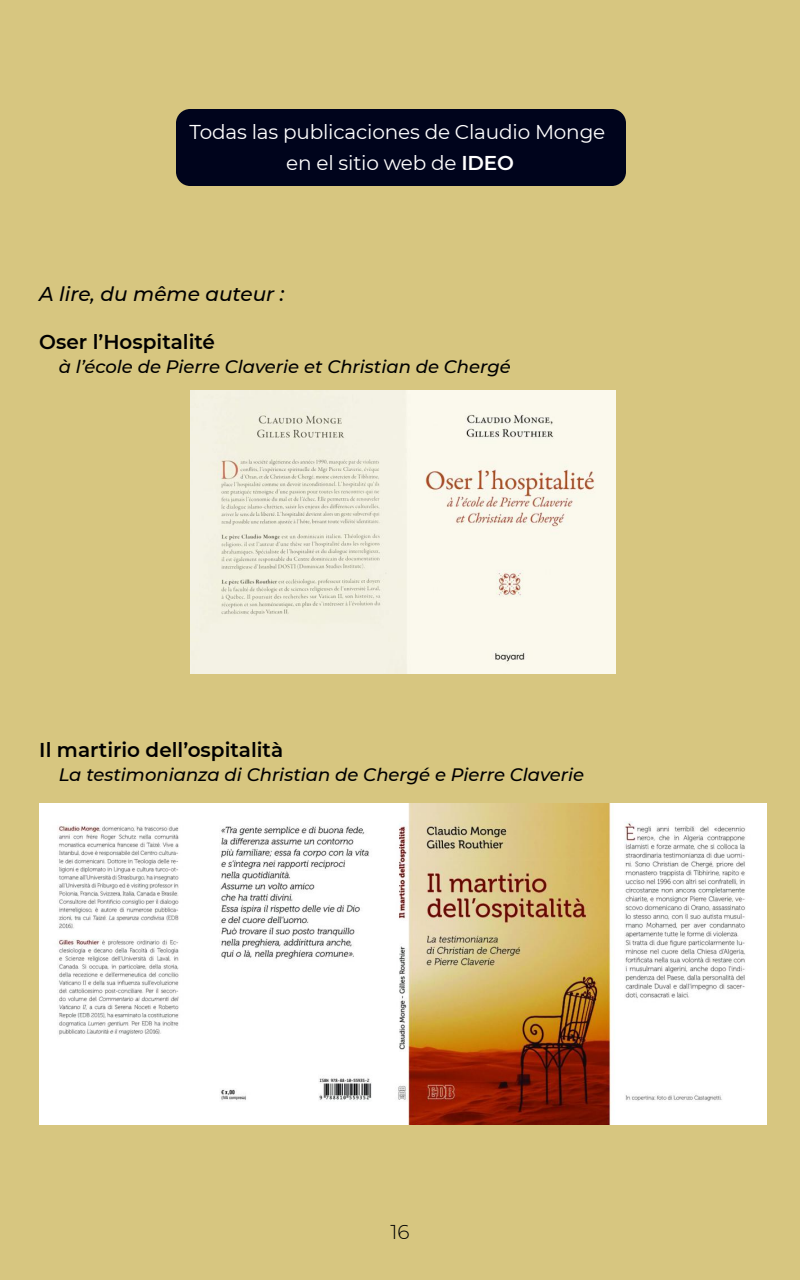
<style>
.page{position:relative;width:800px;height:1280px;background:#d7c680}
.page>*{position:absolute;margin:0;border:0;box-sizing:border-box;transform-origin:0 0}
.t1{font:20px/30.5px "Montserrat";letter-spacing:-.01em;color:#fff;text-align:center}
.t2{font:600 20px "Montserrat";color:#000}
.t3{font:italic 500 20px "Montserrat";color:#000}
.t4{font:300 20px "Montserrat";color:#000}
.t5{font:italic 500 18px "Montserrat";color:#000}
.s1{font-weight:600}
</style>
<div class="page">
<div style="left:176px;top:109px;width:450px;height:77px;background:#00041c;border-radius:14px"></div>
<img style="left:39px;top:804px;width:728px;height:320px">
<img style="left:190px;top:390px;width:426px;height:284px">
<p class="t1" style="left:190px;top:116px;width:417px">Todas las publicaciones de Claudio Monge en el sitio web de <span class="s1">IDEO</span></p>
<p class="t3" style="left:39px;top:280px;width:247px">A lire, du même auteur :</p>
<p class="t2" style="left:39px;top:328px;width:177px">Oser l’Hospitalité</p>
<p class="t5" style="left:59px;top:354px;width:454px">à l’école de Pierre Claverie et Christian de Chergé</p>
<p class="t2" style="left:39px;top:736px;width:245px">Il martirio dell’ospitalità</p>
<p class="t5" style="left:59px;top:762px;width:527px">La testimonianza di Christian de Chergé e Pierre Claverie</p>
<p class="t4" style="left:391px;top:1219px;width:20px">16</p>
</div>
